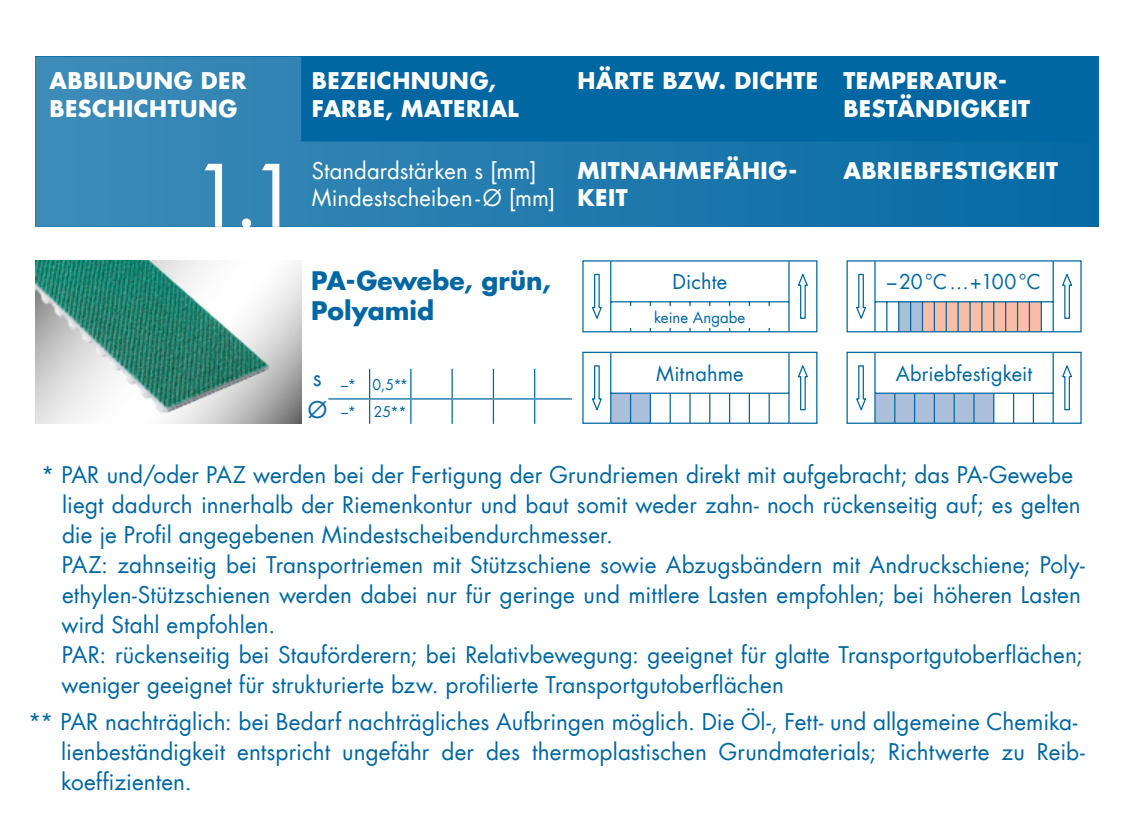
<style>
.page{position:relative;width:1134px;height:815px;background:#fff}
.page>*{position:absolute;margin:0;border:0;box-sizing:border-box;transform-origin:0 0}
.t1{font:83.5px "Futura Com";color:#fff}
.t2{font:700 25px "Futura Com";color:#0067a2}
.t3{font:22.5px/30px "Futura Com";letter-spacing:.005em;color:#0067a2}
.t4{font:700 22.5px/27.5px "Futura Com";letter-spacing:.02em;color:#fff}
.t5{font:22.5px/27.5px "Futura Com";letter-spacing:.005em;color:#fff}
.t6{font:20px "Futura Com";letter-spacing:.005em;color:#0067a2}
.t7{font:20px "Futura Com";letter-spacing:.005em;color:#0067a2;scale:.94 1}
.t8{font:15px "Futura Com";color:#0067a2}
.t9{font:14.5px/27.5px "Futura Com";color:#0067a2}
</style>
<div class="page">
<svg style="left:35px;top:57px;width:1063px;height:170px;background:#1774aa"></svg>
<hr style="left:451px;top:369px;width:2px;height:29px;background:#0067a2">
<hr style="left:328px;top:398px;width:42px;height:2px;background:#0067a2">
<svg style="left:369px;top:369px;width:1px;height:55px"></svg>
<hr style="left:370px;top:398px;width:41px;height:2px;background:#0067a2">
<svg style="left:410px;top:369px;width:1px;height:55px"></svg>
<hr style="left:411px;top:398px;width:41px;height:2px;background:#0067a2">
<hr style="left:452px;top:398px;width:41px;height:2px;background:#0067a2">
<hr style="left:451px;top:400px;width:2px;height:24px;background:#0067a2">
<svg style="left:493px;top:369px;width:1px;height:55px"></svg>
<hr style="left:493px;top:398px;width:42px;height:2px;background:#0067a2">
<svg style="left:534px;top:369px;width:1px;height:55px"></svg>
<hr style="left:535px;top:398px;width:37px;height:2px;background:#0067a2">
<div style="left:611px;top:393px;width:39px;height:30px;background:#abbfdb"></div>
<div style="left:582px;top:352px;width:235px;height:72px;border:1px solid #0067a2"></div>
<svg style="left:592px;top:363px;width:216px;height:50px"></svg>
<hr style="left:610px;top:352px;width:1px;height:71px;background:#0067a2">
<hr style="left:611px;top:393px;width:178px;height:1px;background:#0067a2">
<hr style="left:788px;top:352px;width:2px;height:71px;background:#0067a2">
<hr style="left:630px;top:393px;width:1px;height:30px;background:#0067a2">
<hr style="left:650px;top:393px;width:1px;height:30px;background:#0067a2">
<hr style="left:669px;top:393px;width:2px;height:30px;background:#0067a2">
<hr style="left:689px;top:393px;width:2px;height:30px;background:#0067a2">
<hr style="left:709px;top:393px;width:1px;height:30px;background:#0067a2">
<hr style="left:729px;top:393px;width:1px;height:30px;background:#0067a2">
<hr style="left:749px;top:393px;width:1px;height:30px;background:#0067a2">
<hr style="left:768px;top:393px;width:2px;height:30px;background:#0067a2">
<div style="left:875px;top:393px;width:119px;height:30px;background:#abbfdb"></div>
<div style="left:846px;top:352px;width:236px;height:72px;border:1px solid #0067a2"></div>
<svg style="left:856px;top:363px;width:216px;height:50px"></svg>
<hr style="left:874px;top:352px;width:1px;height:71px;background:#0067a2">
<hr style="left:875px;top:393px;width:178px;height:1px;background:#0067a2">
<hr style="left:1052px;top:352px;width:2px;height:71px;background:#0067a2">
<hr style="left:894px;top:393px;width:1px;height:30px;background:#0067a2">
<hr style="left:914px;top:393px;width:1px;height:30px;background:#0067a2">
<hr style="left:934px;top:393px;width:1px;height:30px;background:#0067a2">
<hr style="left:953px;top:393px;width:2px;height:30px;background:#0067a2">
<hr style="left:973px;top:393px;width:1px;height:30px;background:#0067a2">
<hr style="left:993px;top:393px;width:1px;height:30px;background:#0067a2">
<hr style="left:1013px;top:393px;width:1px;height:30px;background:#0067a2">
<hr style="left:1033px;top:393px;width:1px;height:30px;background:#0067a2">
<div style="left:582px;top:260px;width:235px;height:72px;border:1px solid #0067a2"></div>
<svg style="left:592px;top:271px;width:216px;height:51px"></svg>
<hr style="left:610px;top:261px;width:1px;height:71px;background:#0067a2">
<hr style="left:611px;top:301px;width:178px;height:1px;background:#0067a2">
<hr style="left:788px;top:261px;width:2px;height:71px;background:#0067a2">
<hr style="left:630px;top:302px;width:1px;height:30px;background:#0067a2">
<hr style="left:650px;top:302px;width:1px;height:30px;background:#0067a2">
<hr style="left:669px;top:302px;width:2px;height:30px;background:#0067a2">
<hr style="left:689px;top:302px;width:2px;height:30px;background:#0067a2">
<hr style="left:709px;top:302px;width:1px;height:30px;background:#0067a2">
<hr style="left:729px;top:302px;width:1px;height:30px;background:#0067a2">
<hr style="left:749px;top:302px;width:1px;height:30px;background:#0067a2">
<hr style="left:768px;top:302px;width:2px;height:30px;background:#0067a2">
<div style="left:625px;top:306px;width:149px;height:21px;background:#fff"></div>
<div style="left:899px;top:302px;width:23px;height:30px;background:#abbfdb"></div>
<div style="left:922px;top:302px;width:119px;height:30px;background:#fabda6"></div>
<div style="left:846px;top:260px;width:236px;height:72px;border:1px solid #0067a2"></div>
<svg style="left:856px;top:271px;width:216px;height:51px"></svg>
<hr style="left:874px;top:261px;width:1px;height:71px;background:#0067a2">
<hr style="left:875px;top:301px;width:178px;height:1px;background:#0067a2">
<hr style="left:1052px;top:261px;width:2px;height:71px;background:#0067a2">
<hr style="left:910px;top:302px;width:1px;height:30px;background:#0067a2">
<hr style="left:946px;top:302px;width:1px;height:30px;background:#0067a2">
<hr style="left:981px;top:302px;width:1px;height:30px;background:#0067a2">
<hr style="left:993px;top:302px;width:1px;height:30px;background:#0067a2">
<hr style="left:1005px;top:302px;width:1px;height:30px;background:#0067a2">
<hr style="left:1017px;top:302px;width:1px;height:30px;background:#0067a2">
<hr style="left:1029px;top:302px;width:1px;height:30px;background:#0067a2">
<hr style="left:1041px;top:302px;width:1px;height:30px;background:#0067a2">
<hr style="left:898px;top:302px;width:1px;height:30px;background:#0067a2">
<hr style="left:886px;top:302px;width:1px;height:30px;background:#0067a2">
<hr style="left:922px;top:302px;width:1px;height:30px;background:#0067a2">
<hr style="left:934px;top:302px;width:1px;height:30px;background:#0067a2">
<hr style="left:969px;top:302px;width:2px;height:30px;background:#0067a2">
<hr style="left:957px;top:302px;width:2px;height:30px;background:#0067a2">
<img style="left:35px;top:260px;width:266px;height:164px">
<p class="t4" style="left:50px;top:67px;width:198px">ABBILDUNG DER<br>BESCHICHTUNG</p>
<p class="t4" style="left:312px;top:67px;width:208px">BEZEICHNUNG,<br>FARBE, MATERIAL</p>
<p class="t4" style="left:843px;top:67px;width:188px;text-indent:-266px">HÄRTE BZW. DICHTE TEMPERATUR -<br>BESTÄN DIGKEIT</p>
<h1 class="t1" style="left:191px;top:139px;width:110px">1.1</h1>
<p class="t5" style="left:312px;top:156px;width:245px">Standardstärken s [mm]<br>Mindestscheiben - Ø [mm]</p>
<p class="t4" style="left:578px;top:156px;width:221px">MITNAHMEFÄHIG-<br>KEIT</p>
<p class="t4" style="left:843px;top:156px;width:216px">ABRIEBFESTIGKEIT</p>
<p class="t2" style="left:311px;top:261px;width:241px">PA-Gewebe, grün,</p>
<p class="t7" style="left:887px;top:268px;width:165px">– 20 °C … + 100 °C</p>
<p class="t2" style="left:311px;top:291px;width:124px">Polyamid</p>
<p class="t6" style="left:672px;top:268px;width:56px">Dichte</p>
<p class="t8" style="left:654px;top:307px;width:93px">keine Angabe</p>
<p class="t3" style="left:308px;top:362px;width:21px;line-height:32px">s<br>Ø</p>
<p class="t9" style="left:341px;top:371px;width:68px">–* 0,5** –* 25**</p>
<p class="t6" style="left:656px;top:360px;width:89px">Mitnahme</p>
<p class="t6" style="left:896px;top:360px;width:138px">Abriebfestigkeit</p>
<p class="t3" style="left:61px;top:459px;width:1025px;text-indent:-20px">* PAR und/oder PAZ werden bei der Fertigung der Grundriemen direkt mit aufgebracht; das PA-Gewebe liegt dadurch innerhalb der Riemenkontur und baut somit weder zahn- noch rückenseitig auf; es gelten die je Profil angegebenen Mindestscheibendurchmesser.<br>PAZ: zahnseitig bei Transportriemen mit Stützschiene sowie Abzugsbändern mit Andruckschiene; Poly&shy;ethylen-Stützschienen werden dabei nur für geringe und mittlere Lasten empfohlen; bei höheren Lasten wird Stahl empfohlen.<br>PAR: rückenseitig bei Stauförderern; bei Relativbewegung: geeignet für glatte Transportgutoberflächen; weniger geeignet für strukturierte bzw. profilierte Transportgutoberflächen</p>
<p class="t3" style="left:61px;top:706px;width:1025px;text-indent:-33px">** PAR nachträglich: bei Bedarf nachträgliches Aufbringen möglich. Die Öl-, Fett- und allgemeine Chemika&shy;lienbeständigkeit entspricht ungefähr der des thermoplastischen Grundmaterials; Richtwerte zu Reib&shy;koeffizienten.</p>
</div>
